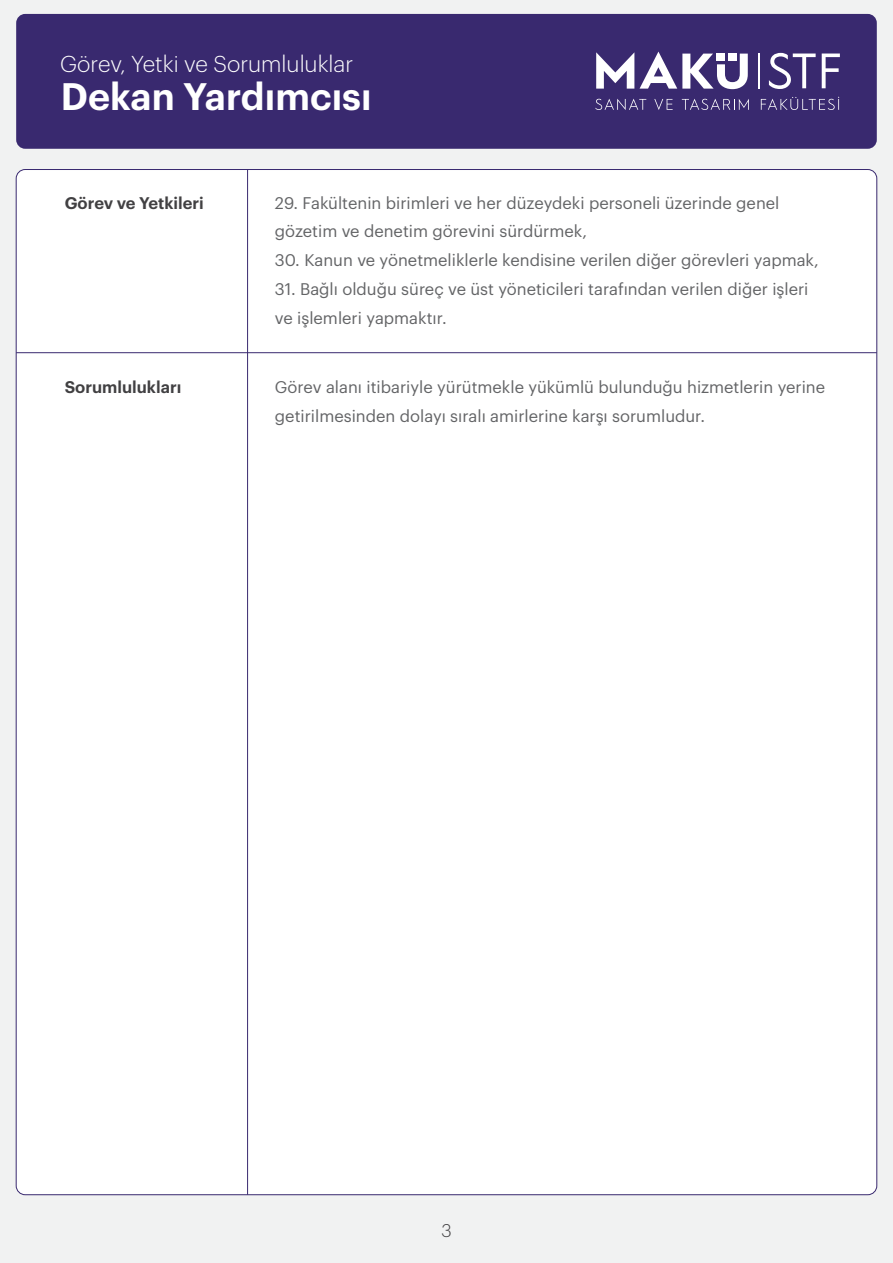
<style>
.page{position:relative;width:893px;height:1263px;background:#f1f2f2}
.page>*{position:absolute;margin:0;border:0;box-sizing:border-box;transform-origin:0 0}
.t1{font:600 37.5px "Graphik";color:#fff}
.t2{font:300 22.5px "Graphik";color:#fff}
.t3{font:300 18px "Graphik";color:#414042}
.t4{font:16.5px/28.8px "Graphik";color:#636466}
.t5{font:600 16.5px "Graphik";color:#414042}
</style>
<div class="page">
<div style="left:16px;top:14px;width:861px;height:135px;background:#39296f"></div>
<div style="left:16px;top:169px;width:861px;height:1026px;background:#fff;border-radius:9px"></div>
<svg style="left:595px;top:99px;width:51px;height:11px"></svg>
<svg style="left:654px;top:99px;width:19px;height:11px"></svg>
<svg style="left:682px;top:99px;width:67px;height:11px"></svg>
<svg style="left:761px;top:96px;width:79px;height:14px"></svg>
<svg style="left:596px;top:52px;width:38px;height:37px"></svg>
<svg style="left:640px;top:52px;width:108px;height:37px"></svg>
<svg style="left:769px;top:53px;width:47px;height:36px"></svg>
<svg style="left:822px;top:54px;width:18px;height:34px"></svg>
<hr style="left:758px;top:54px;width:2px;height:35px;background:#fff">
<hr style="left:247px;top:169px;width:1px;height:1026px;background:#39296f">
<hr style="left:16px;top:352px;width:861px;height:1px;background:#39296f">
<h2 class="t2" style="left:60px;top:47px;width:295px">Görev, Yetki ve Sorumluluklar</h2>
<h1 class="t1" style="left:61px;top:68px;width:312px">Dekan Yardımcısı</h1>
<p class="t5" style="left:65px;top:190px;width:141px">Görev ve Yetkileri</p>
<p class="t5" style="left:65px;top:374px;width:118px">Sorumlulukları</p>
<p class="t4" style="left:275px;top:187px;width:506px">29. Fakültenin birimleri ve her düzeydeki personeli üzerinde genel gözetim ve denetim görevini sürdürmek,</p>
<p class="t4" style="left:275px;top:244px;width:545px">30. Kanun ve yönetmeliklerle kendisine verilen diğer görevleri yapmak,</p>
<p class="t4" style="left:275px;top:273px;width:535px">31. Bağlı olduğu süreç ve üst yöneticileri tarafından verilen diğer işleri ve işlemleri yapmaktır.</p>
<p class="t4" style="left:275px;top:371px;width:552px">Görev alanı itibariyle yürütmekle yükümlü bulunduğu hizmetlerin yerine getirilmesinden dolayı sıralı amirlerine karşı sorumludur.</p>
<p class="t3" style="left:441px;top:1217px;width:12px">3</p>
</div>
